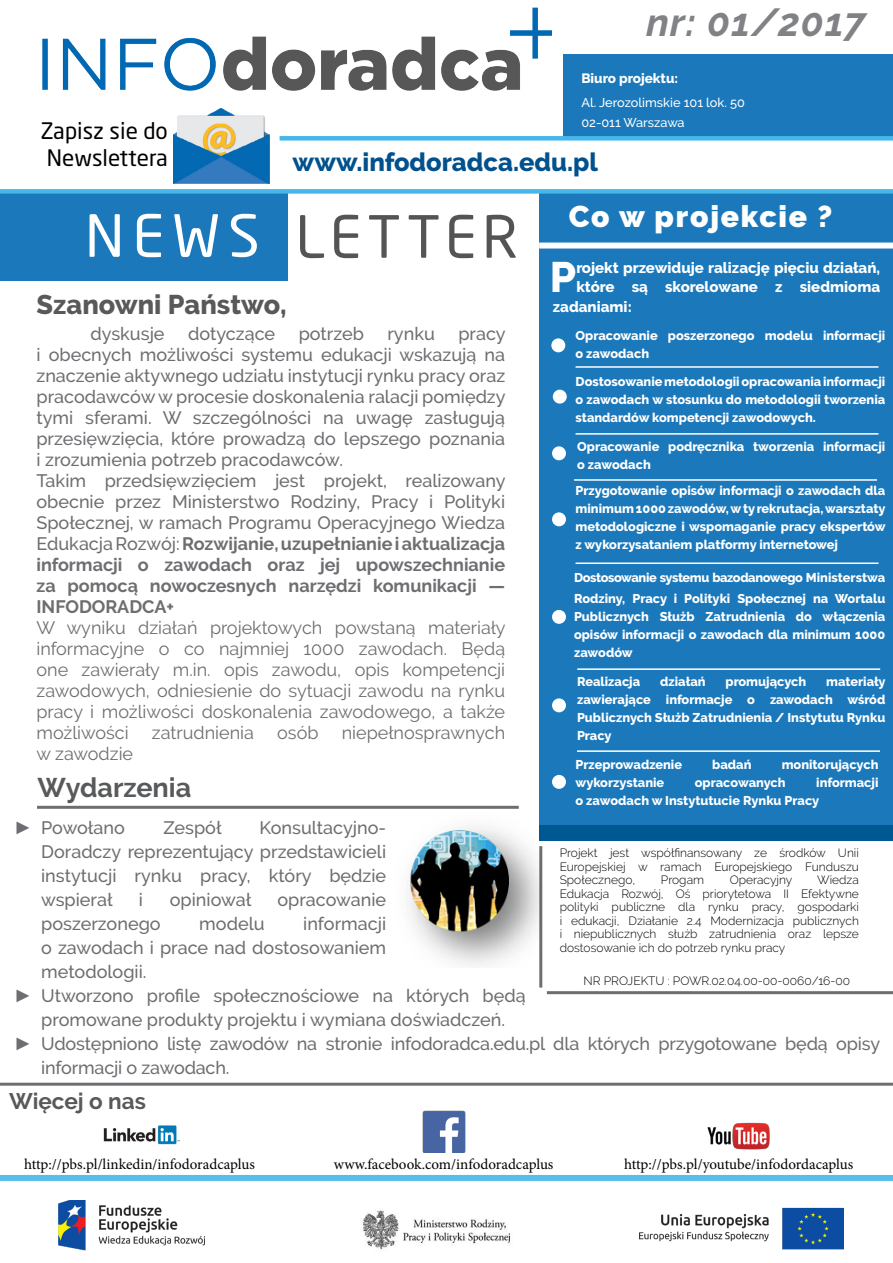
<style>
.page{position:relative;width:893px;height:1263px;background:#fff}
.page>*{position:absolute;margin:0;border:0;box-sizing:border-box;transform-origin:0 0}
.t1{font:57.45px "Neo Sans Pro";letter-spacing:.1em;color:#414042}
.t2{font:800 42.45px "Raleway";color:#fff}
.t3{font:italic 700 39px "Raleway";letter-spacing:.03em;color:#808285}
.t4{font:900 30px "Raleway";letter-spacing:.06em;color:#fff}
.t5{font:800 27px "Raleway";color:#58595b}
.t6{font:700 27px "Raleway";color:#58595b}
.t7{font:800 25.5px "Raleway";color:#00518d}
.t8{font:22.5px/27px "Neo Sans Pro";color:#000}
.t9{font:700 22.5px "Raleway";color:#58595b}
.t10{font:500 18px/21px "Raleway";color:#6d6e71}
.t11{font:18px/21px "Raleway";color:#6d6e71;text-align:justify}
.t12{font:15px "Minion Pro";color:#000}
.t13{font:800 15px "Raleway";color:#fff}
.t14{font:800 13.5px "Raleway";color:#fff}
.t15{font:800 12.75px/18px "Raleway";color:#fff}
.t16{font:500 12.75px/19.5px "Raleway";color:#fff}
.t17{font:300 12px/13.5px "Raleway";color:#000;text-align:justify}
.s1{color:#fff}
.s2{font-weight:700}
.s3{font-family:"Arial";font-weight:400}
</style>
<div class="page">
<div style="left:0;top:192px;width:287px;height:89px;background:#1a78bb"></div>
<div style="left:563px;top:54px;width:330px;height:83px;background:#1a78bb"></div>
<div style="left:539px;top:193px;width:354px;height:635px;background:#1a78bb"></div>
<div style="left:0;top:189px;width:893px;height:5px;background:#45b7e9"></div>
<img style="left:42px;top:7px;width:509px;height:84px">
<div style="left:0;top:1175px;width:893px;height:6px;background:#57beeb"></div>
<div style="left:539px;top:243px;width:354px;height:6px;background:#fff"></div>
<hr style="left:575px;top:366px;width:303px;height:2px;background:#fff">
<div style="left:551px;top:338px;width:14px;height:14px;background:#fff;border-radius:50%"></div>
<hr style="left:37px;top:806px;width:482px;height:3px;background:#6d6e71">
<div style="left:539px;top:826px;width:354px;height:15px;background:#005893"></div>
<hr style="left:539px;top:846px;width:3px;height:141px;background:#6d6e71">
<hr style="left:547px;top:991px;width:346px;height:3px;background:#6d6e71">
<img style="left:58px;top:1200px;width:147px;height:51px">
<img style="left:640px;top:1207px;width:204px;height:43px">
<div style="left:280px;top:136px;width:613px;height:5px;background:#45b7e9"></div>
<hr style="left:575px;top:433px;width:303px;height:2px;background:#fff">
<hr style="left:574px;top:479px;width:303px;height:2px;background:#fff">
<hr style="left:575px;top:562px;width:303px;height:2px;background:#fff">
<hr style="left:577px;top:668px;width:303px;height:2px;background:#fff">
<hr style="left:577px;top:750px;width:303px;height:2px;background:#fff">
<img style="left:408px;top:825px;width:133px;height:143px">
<img style="left:173px;top:108px;width:96px;height:82px">
<img style="left:362px;top:1210px;width:149px;height:40px">
<div style="left:553px;top:390px;width:14px;height:14px;background:#fff;border-radius:50%"></div>
<div style="left:552px;top:446px;width:14px;height:14px;background:#fff;border-radius:50%"></div>
<div style="left:552px;top:512px;width:14px;height:14px;background:#fff;border-radius:50%"></div>
<div style="left:552px;top:610px;width:14px;height:14px;background:#fff;border-radius:50%"></div>
<div style="left:552px;top:698px;width:14px;height:14px;background:#fff;border-radius:50%"></div>
<div style="left:552px;top:775px;width:14px;height:14px;background:#fff;border-radius:50%"></div>
<hr style="left:0;top:1083px;width:893px;height:3px;background:#6d6e71">
<img style="left:422px;top:1110px;width:43px;height:43px">
<img style="left:707px;top:1122px;width:63px;height:28px">
<img style="left:103px;top:1125px;width:77px;height:20px">
<h3 class="t3" style="left:646px;top:0;width:221px">nr: 01/2017</h3>
<p class="t8" style="left:40px;top:117px;width:129px">Zapisz sie do<br>Newslettera</p>
<p class="t14" style="left:581px;top:71px;width:98px">Biuro projektu:</p>
<p class="t16" style="left:581px;top:93px;width:165px">Al. Jerozolimskie 101 lok. 50<br>02-011 Warszawa</p>
<h3 class="t7" style="left:293px;top:147px;width:307px">www.infodoradca.edu.pl</h3>
<h1 class="t1" style="left:85px;top:201px;width:434px"><span class="s1">NEWS</span> LETTER</h1>
<h3 class="t5" style="left:37px;top:289px;width:252px">Szanowni Państwo,</h3>
<p class="t10" style="left:91px;top:323px;width:76px">dyskusje</p>
<p class="t10" style="left:188px;top:323px;width:89px">dotyczące</p>
<p class="t10" style="left:299px;top:323px;width:67px">potrzeb</p>
<p class="t10" style="left:387px;top:323px;width:49px">rynku</p>
<p class="t10" style="left:36px;top:323px;width:471px;text-indent:422px">pracy i obecnych możliwości systemu edukacji wskazują na znaczenie aktywnego udziału instytucji rynku pracy oraz pracodawców w procesie doskonalenia ralacji pomiędzy tymi sferami. W szczególności na uwagę zasługują przesięwzięcia, które prowadzą do lepszego poznania i zrozumienia potrzeb pracodawców.<br>Takim przedsięwzięciem jest projekt, realizowany obecnie przez Ministerstwo Rodziny, Pracy i Polityki Społecznej, w ramach Programu Operacyjnego Wiedza EdukacjaRozwój:<span class="s2">Rozwijanie, uzupełnianie i aktualizacja informacji o zawodach oraz jej upowszechnianie za pomocą nowoczesnych narzędzi komunikacji — INFODORADCA+</span></p>
<p class="t11" style="left:36px;top:617px;width:471px">W wyniku działań projektowych powstaną materiały informacyjne o co najmniej 1000 zawodach. Będą one zawierały m.in. opis zawodu, opis kompetencji zawodowych, odniesienie do sytuacji zawodu na rynku pracy i możliwości doskonalenia zawodowego, a także możliwości</p>
<p class="t11" style="left:152px;top:722px;width:104px">zatrudnienia</p>
<p class="t11" style="left:277px;top:722px;width:43px">osób</p>
<p class="t11" style="left:342px;top:722px;width:165px">niepełnosprawnych</p>
<p class="t11" style="left:36px;top:743px;width:98px">w zawodzie</p>
<h3 class="t6" style="left:38px;top:772px;width:155px">Wydarzenia</h3>
<h3 class="t4" style="left:569px;top:199px;width:265px">Co w projekcie ?</h3>
<h2 class="t2" style="left:550px;top:253px;width:28px">P</h2>
<p class="t13" style="left:576px;top:259px;width:305px">rojekt przewiduje ralizację pięciu działań,</p>
<p class="t13" style="left:576px;top:279px;width:305px">które są skorelowane z siedmioma</p>
<p class="t13" style="left:553px;top:298px;width:81px">zadaniami:</p>
<p class="t15" style="left:575px;top:326px;width:311px">Opracowanie poszerzonego modelu informacji o zawodach</p>
<p class="t15" style="left:575px;top:373px;width:311px;text-align:justify">Dostosowanie metodologii opracowania informacji o zawodach w stosunku do metodologii tworzenia standardów kompetencji zawodowych.</p>
<p class="t15" style="left:577px;top:437px;width:310px">Opracowanie podręcznika tworzenia informacji o zawodach</p>
<p class="t15" style="left:575px;top:482px;width:312px;text-align:justify">Przygotowanie opisów informacji o zawodach dla minimum 1000 zawodów, w ty rekrutacja, warsztaty metodologiczne i wspomaganie pracy ekspertów z wykorzysataniem platformy internetowej</p>
<p class="t15" style="left:574px;top:567px;width:313px;line-height:21px">Dostosowanie systemu bazodanowego Ministerstwa<br>Rodziny, Pracy i Polityki Społecznej na Wortalu</p>
<p class="t15" style="left:574px;top:608px;width:313px;text-align:justify">Publicznych Służb Zatrudnienia do włączenia opisów informacji o zawodach dla minimum 1000 zawodów</p>
<p class="t15" style="left:577px;top:673px;width:65px">Realizacja</p>
<p class="t15" style="left:660px;top:673px;width:47px">działań</p>
<p class="t15" style="left:726px;top:673px;width:82px">promujących</p>
<p class="t15" style="left:577px;top:673px;width:310px;text-align:justify;text-indent:249px">materiały zawierające informacje o zawodach wśród Publicznych Służb Zatrudnienia / Instytutu Rynku Pracy</p>
<p class="t15" style="left:575px;top:756px;width:108px">Przeprowadzenie</p>
<p class="t15" style="left:712px;top:756px;width:41px">badań</p>
<p class="t15" style="left:782px;top:756px;width:98px">monitorujących</p>
<p class="t15" style="left:575px;top:774px;width:90px">wykorzystanie</p>
<p class="t15" style="left:695px;top:774px;width:92px">opracowanych</p>
<p class="t15" style="left:575px;top:774px;width:304px;text-indent:241px">informacji o zawodach w Instytutucie Rynku Pracy</p>
<p class="t10" style="left:14px;top:817px;width:112px"><span class="s3">►</span> Powołano</p>
<p class="t10" style="left:163px;top:817px;width:60px">Zespół</p>
<p class="t10" style="left:41px;top:816px;width:347px;line-height:24px;text-align:justify;text-indent:218px">Konsultacyjno-Doradczy reprezentujący przedstawicieli instytucji rynku pracy, który będzie wspierał</p>
<p class="t17" style="left:560px;top:846px;width:301px">Projekt jest współfinansowany ze środków Unii Europejskiej w ramach Europejskiego Funduszu Społecznego,</p>
<p class="t17" style="left:560px;top:873px;width:301px;text-indent:258px">Wiedza Edukacja Rozwój, Oś priorytetowa II Efektywne polityki publiczne dla rynku pracy, gospodarki i edukacji, Działanie 2.4 Modernizacja publicznych i niepublicznych służb zatrudnienia oraz lepsze dostosowanie ich do potrzeb rynku pracy</p>
<p class="t17" style="left:584px;top:974px;width:268px">NR PROJEKTU : POWR.02.04.00-00-0060/16-00</p>
<p class="t17" style="left:661px;top:873px;width:45px">Progam</p>
<p class="t17" style="left:730px;top:873px;width:64px">Operacyjny</p>
<p class="t10" style="left:139px;top:889px;width:6px">i</p>
<p class="t10" style="left:170px;top:889px;width:83px">opiniował</p>
<p class="t10" style="left:277px;top:889px;width:110px">opracowanie</p>
<p class="t10" style="left:41px;top:913px;width:121px">poszerzonego</p>
<p class="t10" style="left:199px;top:913px;width:67px">modelu</p>
<p class="t10" style="left:303px;top:913px;width:84px">informacji</p>
<p class="t10" style="left:41px;top:937px;width:347px">o zawodach i prace nad dostosowaniem</p>
<p class="t10" style="left:41px;top:961px;width:107px">metodologii.</p>
<p class="t10" style="left:14px;top:985px;width:513px"><span class="s3">►</span> Utworzono profile społecznościowe na których będą</p>
<p class="t10" style="left:41px;top:1009px;width:465px">promowane produkty projektu i wymiana doświadczeń.</p>
<p class="t10" style="left:14px;top:1033px;width:867px"><span class="s3">►</span> Udostępniono listę zawodów na stronie infodoradca.edu.pl dla których przygotowane będą opisy</p>
<p class="t10" style="left:41px;top:1057px;width:190px">informacji o zawodach.</p>
<p class="t9" style="left:9px;top:1088px;width:138px">Więcej o nas</p>
<p class="t12" style="left:24px;top:1154px;width:232px">http://pbs.pl/linkedin/infodoradcaplus</p>
<p class="t12" style="left:334px;top:1154px;width:221px">www.facebook.com/infodoradcaplus</p>
<p class="t12" style="left:624px;top:1154px;width:231px">http://pbs.pl/youtube/infodordacaplus</p>
</div>
